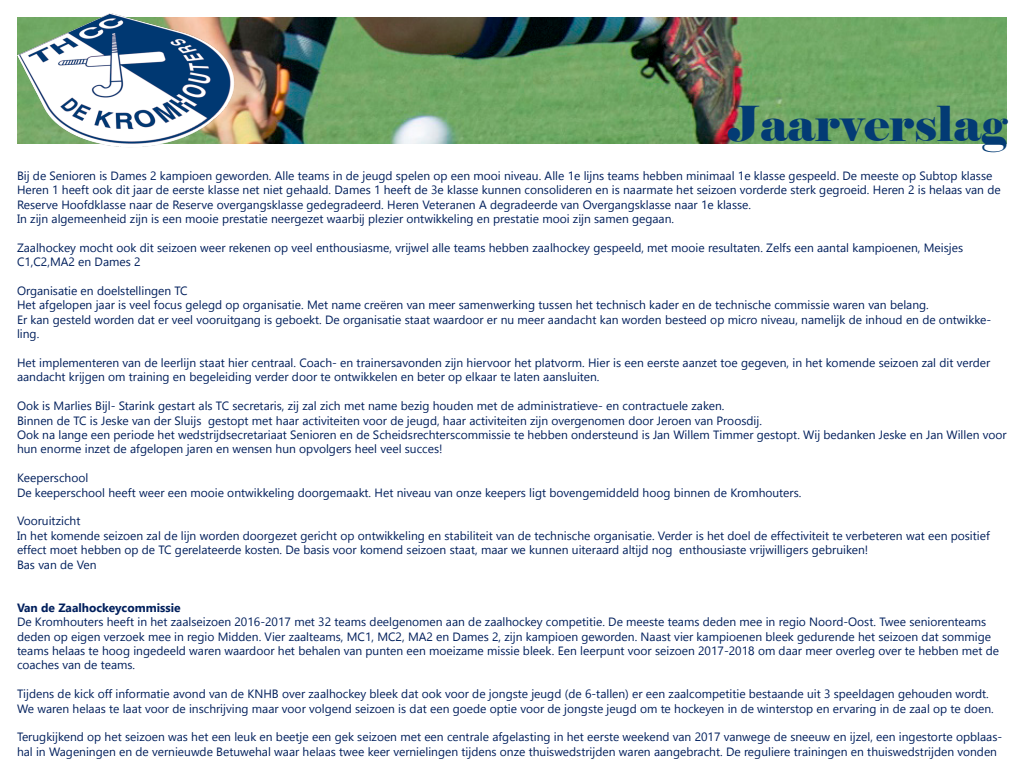
<style>
.page{position:relative;width:1024px;height:768px;background:#fff}
.page>*{position:absolute;margin:0;border:0;box-sizing:border-box;transform-origin:0 0}
.t1{font:48px "Elephant";color:#033b74}
.t2{font:12px/14.4px "Gadugi";color:#001f5c}
.t3{font:700 12px "Gadugi";color:#001f5c}
</style>
<div class="page">
<img style="left:235px;top:17px;width:772px;height:127px">
<img style="left:17px;top:14px;width:218px;height:133px">
<p class="t1" style="left:729px;top:94px;width:280px">Jaarverslag</p>
<p class="t2" style="left:17px;top:168px;width:977px">Bij de Senioren is Dames 2 kampioen geworden. Alle teams in de jeugd spelen op een mooi niveau. Alle 1e lijns teams hebben minimaal 1e klasse gespeeld. De meeste op Subtop klasse</p>
<p class="t2" style="left:17px;top:183px;width:985px">Heren 1 heeft ook dit jaar de eerste klasse net niet gehaald. Dames 1 heeft de 3e klasse kunnen consolideren en is naarmate het seizoen vorderde sterk gegroeid. Heren 2 is helaas van de<br>Reserve Hoofdklasse naar de Reserve overgangsklasse gedegradeerd. Heren Veteranen A degradeerde van Overgangsklasse naar 1e klasse.</p>
<p class="t2" style="left:17px;top:211px;width:659px">In zijn algemeenheid zijn is een mooie prestatie neergezet waarbij plezier ontwikkeling en prestatie mooi zijn samen gegaan.</p>
<p class="t2" style="left:17px;top:240px;width:948px">Zaalhockey mocht ook dit seizoen weer rekenen op veel enthousiasme, vrijwel alle teams hebben zaalhockey gespeeld, met mooie resultaten. Zelfs een aantal kampioenen, Meisjes<br>C1,C2,MA2 en Dames 2</p>
<p class="t2" style="left:17px;top:283px;width:172px">Organisatie en doelstellingen TC</p>
<p class="t2" style="left:17px;top:298px;width:913px">Het afgelopen jaar is veel focus gelegd op organisatie. Met name creëren van meer samenwerking tussen het technisch kader en de technische commissie waren van belang.</p>
<p class="t2" style="left:17px;top:312px;width:976px">Er kan gesteld worden dat er veel vooruitgang is geboekt. De organisatie staat waardoor er nu meer aandacht kan worden besteed op micro niveau, namelijk de inhoud en de ontwikke&shy;ling.</p>
<p class="t2" style="left:17px;top:355px;width:975px">Het implementeren van de leerlijn staat hier centraal. Coach- en trainersavonden zijn hiervoor het platvorm. Hier is een eerste aanzet toe gegeven, in het komende seizoen zal dit verder aandacht krijgen om training en begeleiding verder door te ontwikkelen en beter op elkaar te laten aansluiten.</p>
<p class="t2" style="left:17px;top:399px;width:709px">Ook is Marlies Bijl- Starink gestart als TC secretaris, zij zal zich met name bezig houden met de administratieve- en contractuele zaken.</p>
<p class="t2" style="left:17px;top:413px;width:746px">Binnen de TC is Jeske van der Sluijs gestopt met haar activiteiten voor de jeugd, haar activiteiten zijn overgenomen door Jeroen van Proosdij.</p>
<p class="t2" style="left:17px;top:427px;width:991px">Ook na lange een periode het wedstrijdsecretariaat Senioren en de Scheidsrechterscommissie te hebben ondersteund is Jan Willem Timmer gestopt. Wij bedanken Jeske en Jan Willen voor hun enorme inzet de afgelopen jaren en wensen hun opvolgers heel veel succes!</p>
<p class="t2" style="left:17px;top:471px;width:73px">Keeperschool</p>
<p class="t2" style="left:17px;top:485px;width:786px">De keeperschool heeft weer een mooie ontwikkeling doorgemaakt. Het niveau van onze keepers ligt bovengemiddeld hoog binnen de Kromhouters.</p>
<p class="t2" style="left:17px;top:514px;width:65px">Vooruitzicht</p>
<p class="t2" style="left:17px;top:528px;width:974px">In het komende seizoen zal de lijn worden doorgezet gericht op ontwikkeling en stabiliteit van de technische organisatie. Verder is het doel de effectiviteit te verbeteren wat een positief effect moet hebben op de TC gerelateerde kosten. De basis voor komend seizoen staat, maar we kunnen uiteraard altijd nog enthousiaste vrijwilligers gebruiken!</p>
<p class="t2" style="left:17px;top:557px;width:81px">Bas van de Ven</p>
<p class="t3" style="left:17px;top:600px;width:165px">Van de Zaalhockeycommissie</p>
<p class="t2" style="left:17px;top:615px;width:984px">De Kromhouters heeft in het zaalseizoen 2016-2017 met 32 teams deelgenomen aan de zaalhockey competitie. De meeste teams deden mee in regio Noord-Oost. Twee seniorenteams deden op eigen verzoek mee in regio Midden. Vier zaalteams, MC1, MC2, MA2 en Dames 2, zijn kampioen geworden. Naast vier kampioenen bleek gedurende het seizoen dat sommige teams helaas te hoog ingedeeld waren waardoor het behalen van punten een moeizame missie bleek. Een leerpunt voor seizoen 2017-2018 om daar meer overleg over te hebben met de coaches van de teams.</p>
<p class="t2" style="left:17px;top:687px;width:978px">Tijdens de kick off informatie avond van de KNHB over zaalhockey bleek dat ook voor de jongste jeugd (de 6-tallen) er een zaalcompetitie bestaande uit 3 speeldagen gehouden wordt.<br>We waren helaas te laat voor de inschrijving maar voor volgend seizoen is dat een goede optie voor de jongste jeugd om te hockeyen in de winterstop en ervaring in de zaal op te doen.</p>
<p class="t2" style="left:17px;top:730px;width:987px">Terugkijkend op het seizoen was het een leuk en beetje een gek seizoen met een centrale afgelasting in het eerste weekend van 2017 vanwege de sneeuw en ijzel, een ingestorte opblaas&shy;hal in Wageningen en de vernieuwde Betuwehal waar helaas twee keer vernielingen tijdens onze thuiswedstrijden waren aangebracht. De reguliere trainingen en thuiswedstrijden vonden</p>
</div>
